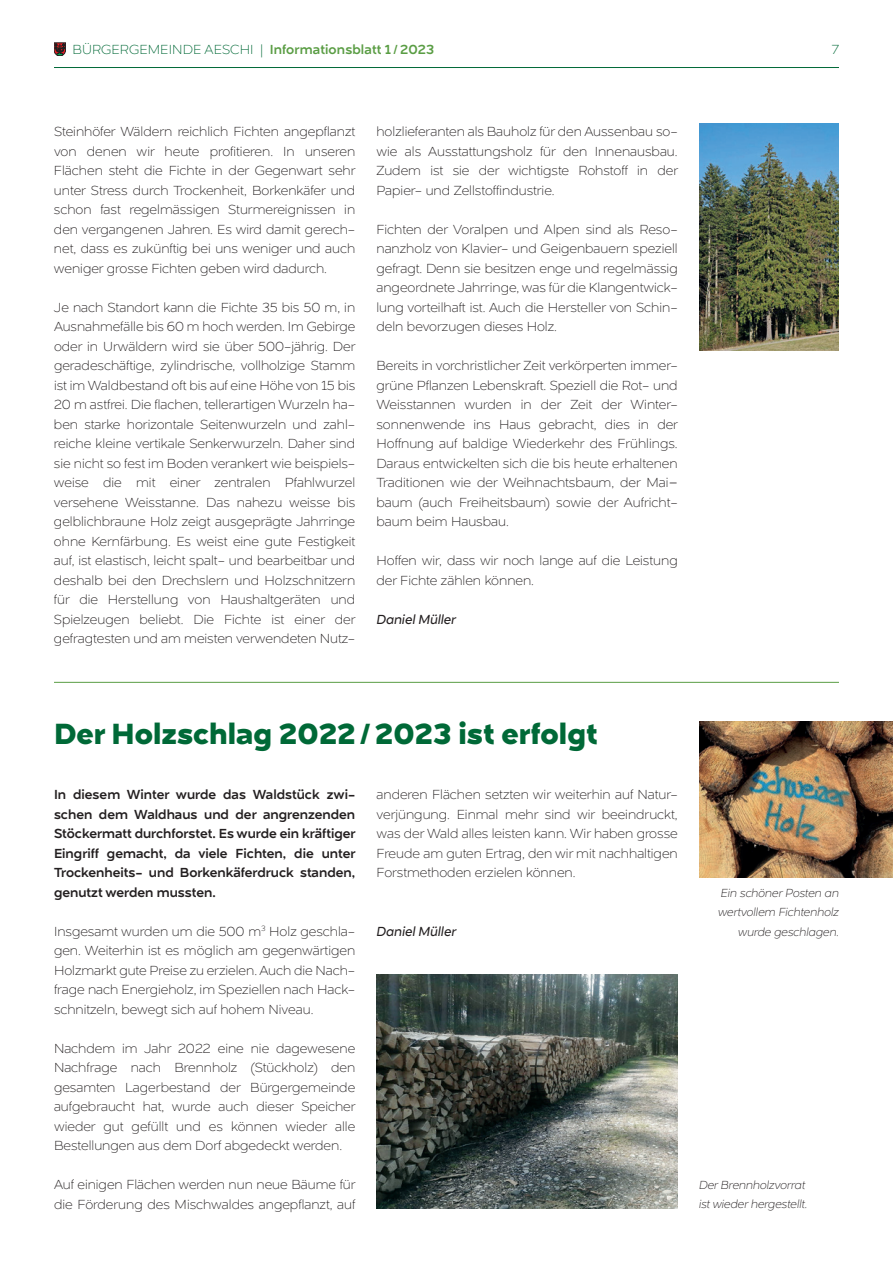
<style>
.page{position:relative;width:893px;height:1263px;background:#fff}
.page>*{position:absolute;margin:0;border:0;box-sizing:border-box;transform-origin:0 0}
.t1{font:700 30px "Naste";color:#006937}
.t2{font:200 13.5px/19.5px "Naste";color:#231f20;text-align:justify}
.t3{font:500 13.5px/19.5px "Naste";color:#231f20;text-align:justify}
.t4{font:500 13.5px "Naste";letter-spacing:.01em;color:#5a9d44}
.t5{font:italic 13.5px "Naste";color:#231f20}
.t6{font:200 13.5px "Naste";color:#006937}
.t7{font:italic 200 12px/19.5px "Naste";color:#231f20}
.s1{font-weight:200;color:#006937}
</style>
<div class="page">
<svg style="left:54px;top:43px;width:12px;height:13px"></svg>
<hr style="left:54px;top:67px;width:785px;height:1px;background:#006937">
<img style="left:699px;top:123px;width:140px;height:228px">
<hr style="left:54px;top:682px;width:785px;height:1px;background:#5a9d44">
<img style="left:376px;top:975px;width:302px;height:234px">
<img style="left:699px;top:721px;width:194px;height:156px">
<p class="t4" style="left:72px;top:40px;width:363px"><span class="s1">BÜRGERGEMEINDE AESCHI |</span> Informationsblatt 1 /2023</p>
<p class="t6" style="left:832px;top:41px;width:9px">7</p>
<p class="t2" style="left:54px;top:122px;width:303px">Steinhöfer Wäldern reichlich Fichten angepflanzt von denen wir heute profitieren. In unseren Flächen steht die Fichte in der Gegenwart sehr unter Stress durch Trockenheit, Borkenkäfer und schon fast regelmässigen Sturmereignissen in den vergangenen Jahren. Es wird damit gerech&shy;net, dass es zukünftig bei uns weniger und auch weniger grosse Fichten geben wird dadurch.</p>
<p class="t2" style="left:54px;top:297px;width:303px;text-align:left">Je nach Standort kann die Fichte 35 bis 50 m, in Ausnahmefälle bis 60 m hoch werden. Im Gebirge oder in Urwäldern wird sie über 500-jährig. Der geradeschäftige, zylindrische, vollholzige Stamm ist im Waldbestand oft bis auf eine Höhe von 15 bis 20 m astfrei. Die flachen, tellerartigen Wurzeln ha&shy;ben starke horizontale Seitenwurzeln und zahl&shy;reiche kleine vertikale Senkerwurzeln. Daher sind sie nicht so fest im Boden verankert wie beispiels&shy;weise die mit einer zentralen Pfahlwurzel versehene Weisstanne. Das nahezu weisse bis gelblichbraune Holz zeigt ausgeprägte Jahrringe ohne Kernfärbung. Es weist eine gute Festigkeit auf, ist elastisch, leicht spalt- und bearbeitbar und deshalb bei den Drechslern und Holzschnitzern für die Herstellung von Haushaltgeräten und Spielzeugen beliebt. Die Fichte ist einer der gefragtesten und am meisten verwendeten Nutz-</p>
<p class="t2" style="left:376px;top:122px;width:303px">holzlieferanten als Bauholz für den Aussenbau so&shy;wie als Ausstattungsholz für den Innenausbau.<br>Zudem ist sie der wichtigste Rohstoff in der Papier- und Zellstoffindustrie.</p>
<p class="t2" style="left:376px;top:219px;width:303px">Fichten der Voralpen und Alpen sind als Reso&shy;nanzholz von Klavier- und Geigenbauern speziell gefragt. Denn sie besitzen enge und regelmässig angeordnete Jahrringe, was für die Klangentwick&shy;lung vorteilhaft ist. Auch die Hersteller von Schin&shy;deln bevorzugen dieses Holz.</p>
<p class="t2" style="left:376px;top:356px;width:303px;text-align:left">Bereits in vorchristlicher Zeit verkörperten immer&shy;grüne Pflanzen Lebenskraft. Speziell die Rot- und Weisstannen wurden in der Zeit der Winter&shy;sonnenwende ins Haus gebracht, dies in der Hoffnung auf baldige Wiederkehr des Frühlings.<br>Daraus entwickelten sich die bis heute erhaltenen Traditionen wie der Weihnachtsbaum, der Mai&shy;baum (auch Freiheitsbaum) sowie der Aufricht&shy;baum beim Hausbau.</p>
<p class="t2" style="left:376px;top:551px;width:303px">Hoffen wir, dass wir noch lange auf die Leistung der Fichte zählen können.</p>
<p class="t5" style="left:376px;top:610px;width:81px">Daniel Müller</p>
<h1 class="t1" style="left:54px;top:710px;width:545px">Der Holzschlag 2022/2023 ist erfolgt</h1>
<p class="t2" style="left:376px;top:785px;width:303px">anderen Flächen setzten wir weiterhin auf Natur&shy;verjüngung. Einmal mehr sind wir beeindruckt, was der Wald alles leisten kann. Wir haben grosse Freude am guten Ertrag, den wir mit nachhaltigen Forstmethoden erzielen können.</p>
<p class="t3" style="left:54px;top:785px;width:303px">In diesem Winter wurde das Waldstück zwi&shy;schen dem Waldhaus und der angrenzenden Stöckermatt durchforstet. Es wurde ein kräftiger Eingriff gemacht, da viele Fichten, die unter Trockenheits- und Borkenkäferdruck standen, genutzt werden mussten.</p>
<p class="t2" style="left:54px;top:921px;width:303px">Insgesamt wurden um die 500 m<sup>3</sup> Holz geschla&shy;gen. Weiterhin ist es möglich am gegenwärtigen Holzmarkt gute Preise zu erzielen. Auch die Nach&shy;frage nach Energieholz, im Speziellen nach Hack&shy;schnitzeln, bewegt sich auf hohem Niveau.</p>
<p class="t2" style="left:54px;top:1038px;width:303px">Nachdem im Jahr 2022 eine nie dagewesene Nachfrage nach Brennholz (Stückholz) den gesamten Lagerbestand der Bürgergemeinde aufgebraucht hat, wurde auch dieser Speicher wieder gut gefüllt und es können wieder alle Bestellungen aus dem Dorf abgedeckt werden.</p>
<p class="t2" style="left:54px;top:1175px;width:303px">Auf einigen Flächen werden nun neue Bäume für die Förderung des Mischwaldes angepflanzt, auf</p>
<p class="t5" style="left:376px;top:922px;width:81px">Daniel Müller</p>
<p class="t7" style="left:718px;top:883px;width:122px;text-align:right">Ein schöner Posten an wertvollem Fichtenholz wurde geschlagen.</p>
<p class="t7" style="left:699px;top:1175px;width:110px">Der Brennholzvorrat ist wieder hergestellt.</p>
</div>
